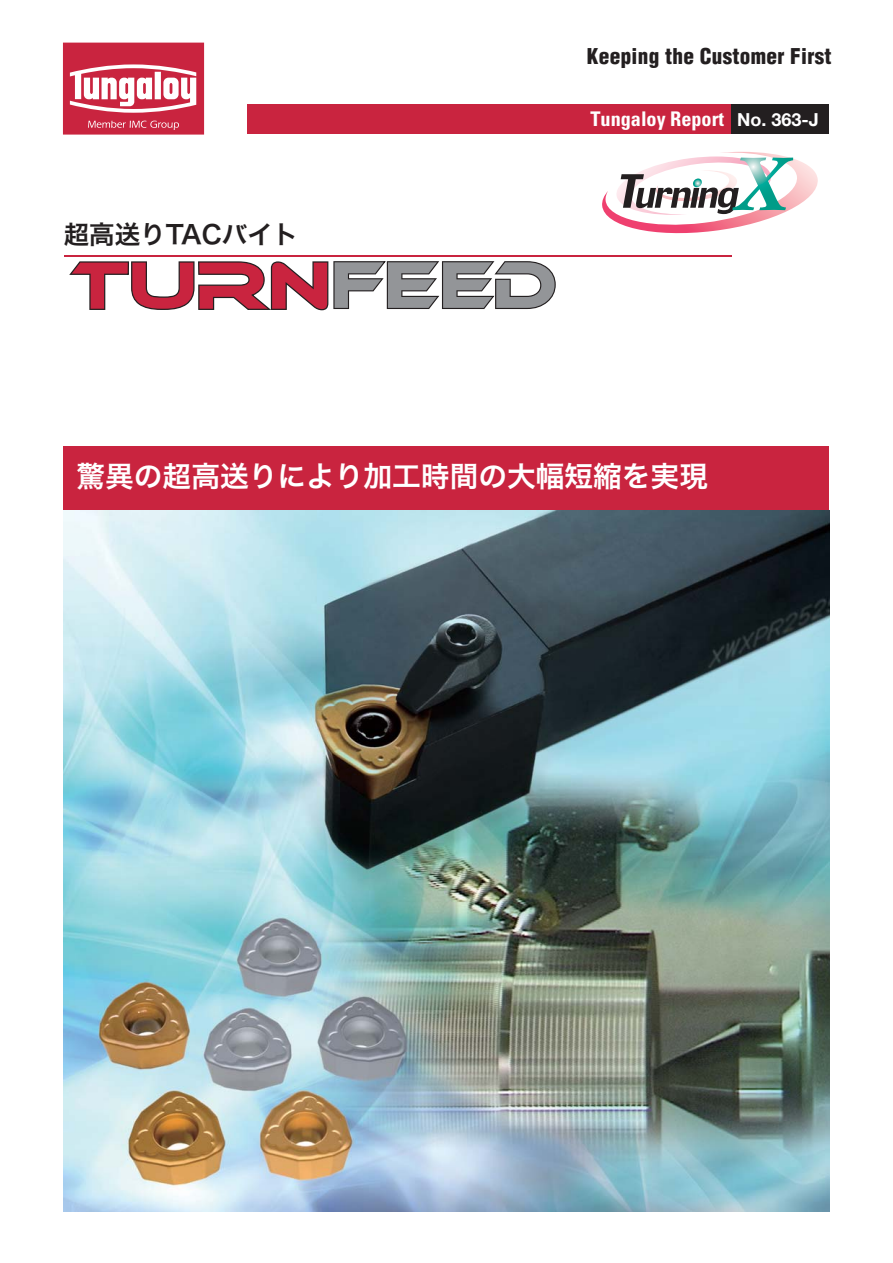
<style>
.page{position:relative;width:893px;height:1263px;background:#fff}
.page>*{position:absolute;margin:0;border:0;box-sizing:border-box;transform-origin:0 0}
.t1{font:28.65px "Hira Kaku Pro W6 90 pv RKSJ H";color:#fff}
.t2{font:25.5px "Hira Kaku Pro W6 90 pv RKSJ H";color:#231f20}
.t3{font:900 condensed 21.3px "Helvetica";letter-spacing:.01em;color:#231f20}
.t4{font:700 condensed 20.25px "Univers";color:#fff}
.s1{font-family:"Helvetica Neue";font-stretch:normal;font-size:18px}
</style>
<div class="page">
<div style="left:247px;top:104px;width:484px;height:30px;background:#c9243f"></div>
<hr style="left:64px;top:255px;width:667px;height:2px;background:#c9243f">
<div style="left:64px;top:447px;width:765px;height:63px;background:#c9243f"></div>
<img style="left:64px;top:510px;width:765px;height:702px">
<div style="left:731px;top:104px;width:98px;height:30px;background:#231f20"></div>
<svg style="left:63px;top:43px;width:141px;height:92px"></svg>
<svg style="left:602px;top:151px;width:216px;height:83px"></svg>
<svg style="left:69px;top:261px;width:487px;height:49px"></svg>
<p class="t3" style="left:587px;top:44px;width:246px">Keeping the Customer First</p>
<p class="t2" style="left:64px;top:224px;width:236px">超高送りTACバイト</p>
<p class="t4" style="left:590px;top:108px;width:230px">Tungaloy Report <span class="s1">No. 363-J</span></p>
<h1 class="t1" style="left:76px;top:465px;width:633px">驚異の超高送りにより加工時間の大幅短縮を実現</h1>
</div>
